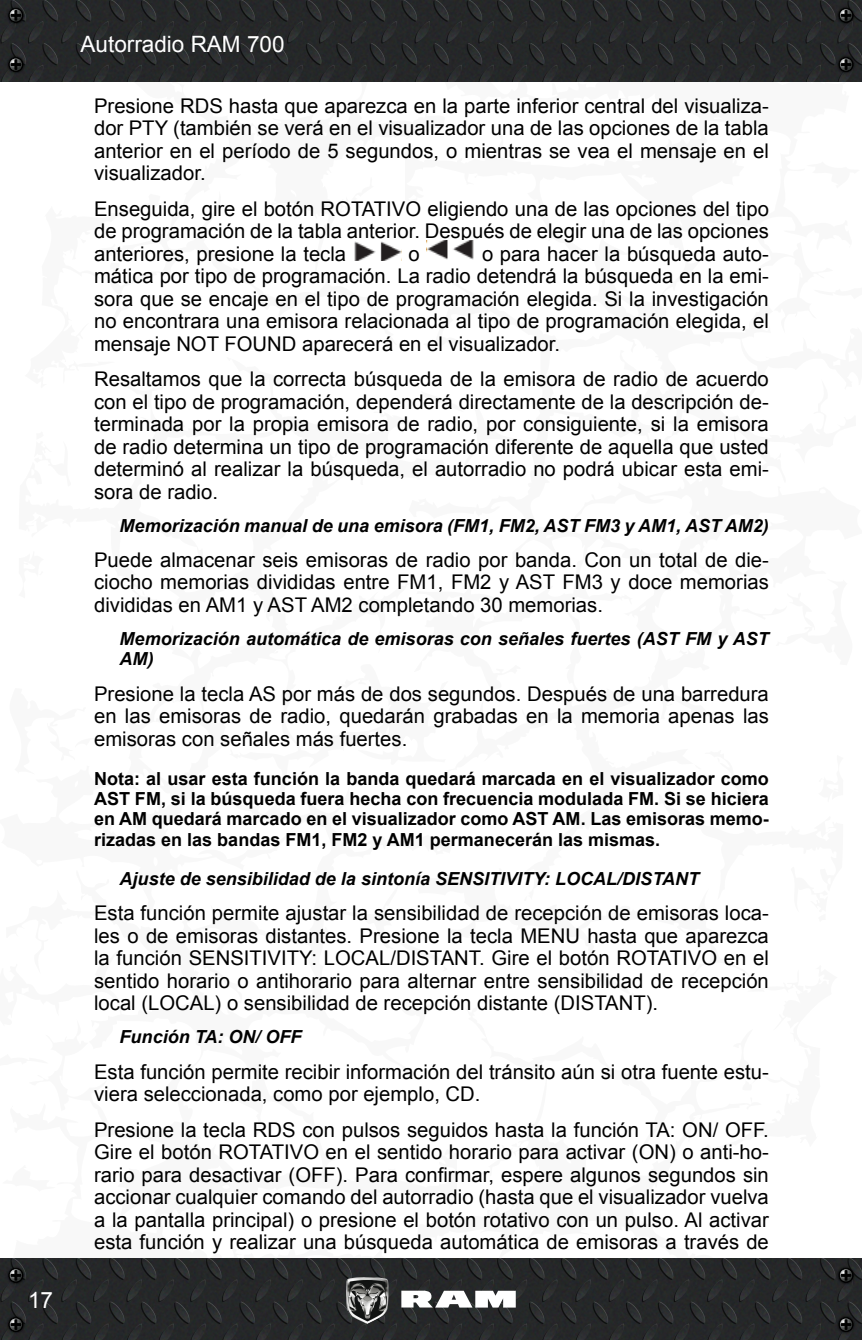
<style>
.page{position:relative;width:862px;height:1340px;background:#fff}
.page>*{position:absolute;margin:0;border:0;box-sizing:border-box;transform-origin:0 0}
.t1{font:22.5px "Arial";color:#fff}
._4_Normal{font:20.25px/22.5px "Arial";color:#000;text-align:justify}
._6_NOTA{font:700 18px/20.2px "Arial";color:#000;text-align:justify}
._3a_Negritas{font:italic 700 18px/20.2px "Arial";color:#000}
</style>
<div class="page">
<svg style="left:861px;top:39px;width:1px;height:1259px"></svg>
<img style="left:0;top:0;width:861px;height:81px">
<img style="left:0;top:1258px;width:861px;height:81px">
<svg style="left:401px;top:1290px;width:114px;height:17px"></svg>
<img style="left:346px;top:1276px;width:42px;height:47px">
<img style="left:5px;top:4px;width:22px;height:22px">
<svg style="left:8px;top:8px;width:16px;height:15px"></svg>
<img style="left:5px;top:1264px;width:22px;height:22px">
<svg style="left:8px;top:1267px;width:16px;height:15px"></svg>
<img style="left:834px;top:4px;width:22px;height:22px">
<svg style="left:837px;top:8px;width:16px;height:15px"></svg>
<img style="left:834px;top:1264px;width:22px;height:22px">
<svg style="left:837px;top:1267px;width:16px;height:15px"></svg>
<img style="left:5px;top:53px;width:22px;height:23px">
<svg style="left:8px;top:57px;width:16px;height:15px"></svg>
<img style="left:5px;top:1313px;width:22px;height:22px">
<svg style="left:8px;top:1316px;width:16px;height:15px"></svg>
<img style="left:834px;top:53px;width:22px;height:23px">
<svg style="left:837px;top:57px;width:16px;height:15px"></svg>
<img style="left:834px;top:1313px;width:22px;height:22px">
<svg style="left:837px;top:1316px;width:16px;height:15px"></svg>
<img style="left:354px;top:241px;width:47px;height:20px">
<img style="left:426px;top:240px;width:48px;height:20px">
<p class="t1" style="left:28px;top:1284px;width:27px">17</p>
<p class="t1" style="left:80px;top:29px;width:205px">Autorradio RAM 700</p>
<p class="_4_Normal" style="left:94px;top:95px;width:676px">Presione RDS hasta que aparezca en la parte inferior central del visualiza&shy;dor PTY (también se verá en el visualizador una de las opciones de la tabla anterior en el período de 5 segundos, o mientras se vea el mensaje en el visualizador.</p>
<p class="_4_Normal" style="left:94px;top:198px;width:676px">Enseguida, gire el botón ROTATIVO eligiendo una de las opciones del tipo de programación de la tabla anterior. Después de elegir una de las opciones anteriores, presione la tecla</p>
<p class="_4_Normal" style="left:94px;top:243px;width:676px;text-indent:387px">o para hacer la búsqueda auto&shy;mática por tipo de programación. La radio detendrá la búsqueda en la emi&shy;sora que se encaje en el tipo de programación elegida. Si la investigación no encontrara una emisora relacionada al tipo de programación elegida, el mensaje NOT FOUND aparecerá en el visualizador.</p>
<p class="_4_Normal" style="left:94px;top:368px;width:676px">Resaltamos que la correcta búsqueda de la emisora de radio de acuerdo con el tipo de programación, dependerá directamente de la descripción de&shy;terminada por la propia emisora de radio, por consiguiente, si la emisora de radio determina un tipo de programación diferente de aquella que usted determinó al realizar la búsqueda, el autorradio no podrá ubicar esta emi&shy;sora de radio.</p>
<p class="_3a_Negritas" style="left:120px;top:516px;width:650px">Memorización manual de una emisora (FM1, FM2, AST FM3 y AM1, AST AM2)</p>
<p class="_4_Normal" style="left:94px;top:549px;width:676px">Puede almacenar seis emisoras de radio por banda. Con un total de die&shy;ciocho memorias divididas entre FM1, FM2 y AST FM3 y doce memorias divididas en AM1 y AST AM2 completando 30 memorias.</p>
<p class="_3a_Negritas" style="left:120px;top:629px;width:650px">Memorización automática de emisoras con señales fuertes (AST FM y AST<br>AM)</p>
<p class="_4_Normal" style="left:94px;top:682px;width:676px">Presione la tecla AS por más de dos segundos. Después de una barredura en las emisoras de radio, quedarán grabadas en la memoria apenas las emisoras con señales más fuertes.</p>
<p class="_6_NOTA" style="left:94px;top:769px;width:676px">Nota: al usar esta función la banda quedará marcada en el visualizador como AST FM, si la búsqueda fuera hecha con frecuencia modulada FM. Si se hiciera en AM quedará marcado en el visualizador como AST AM. Las emisoras memo&shy;rizadas en las bandas FM1, FM2 y AM1 permanecerán las mismas.</p>
<p class="_3a_Negritas" style="left:120px;top:869px;width:580px">Ajuste de sensibilidad de la sintonía SENSITIVITY: LOCAL/DISTANT</p>
<p class="_4_Normal" style="left:94px;top:902px;width:676px">Esta función permite ajustar la sensibilidad de recepción de emisoras loca&shy;les o de emisoras distantes. Presione la tecla MENU hasta que aparezca la función SENSITIVITY: LOCAL/DISTANT. Gire el botón ROTATIVO en el sentido horario o antihorario para alternar entre sensibilidad de recepción local (LOCAL) o sensibilidad de recepción distante (DISTANT).</p>
<p class="_3a_Negritas" style="left:120px;top:1027px;width:183px">Función TA: ON/ OFF</p>
<p class="_4_Normal" style="left:94px;top:1060px;width:676px">Esta función permite recibir información del tránsito aún si otra fuente estu&shy;viera seleccionada, como por ejemplo, CD.</p>
<p class="_4_Normal" style="left:94px;top:1118px;width:676px">Presione la tecla RDS con pulsos seguidos hasta la función TA: ON/ OFF.<br>Gire el botón ROTATIVO en el sentido horario para activar (ON) o anti-ho&shy;rario para desactivar (OFF). Para confirmar, espere algunos segundos sin accionar cualquier comando del autorradio (hasta que el visualizador vuelva a la pantalla principal) o presione el botón rotativo con un pulso. Al activar esta función y realizar una búsqueda automática de emisoras a través de</p>
<p class="_4_Normal" style="left:408px;top:243px;width:13px">o</p>
</div>
